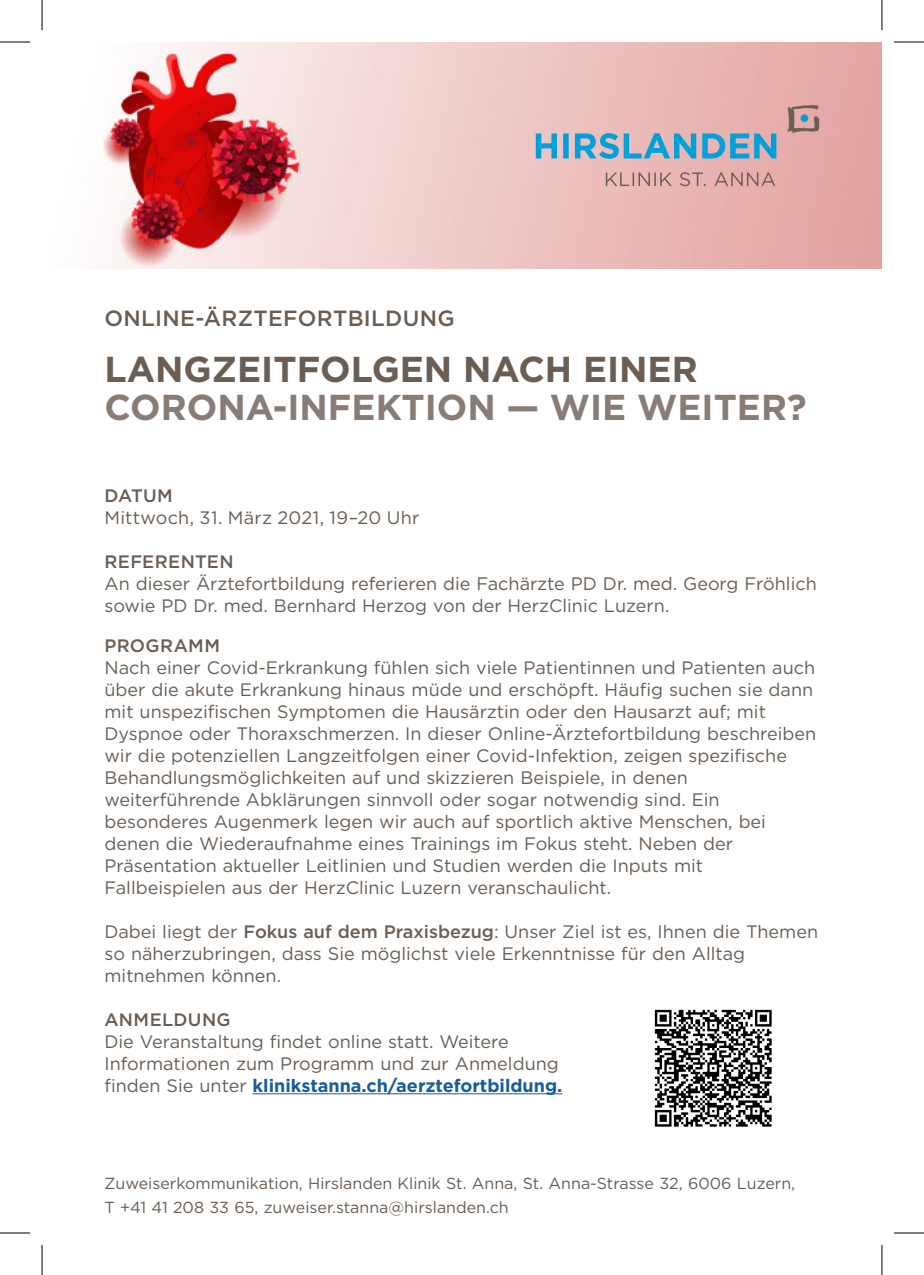
<style>
.page{position:relative;width:924px;height:1275px;background:#fff}
.page>*{position:absolute;margin:0;border:0;box-sizing:border-box;transform-origin:0 0}
.t1{font:700 36px/38px "Gotham";color:#887d76}
.t2{font:500 22px "Gotham";letter-spacing:.015em;color:#695d54}
.Text{font:18px/22px "Gotham";color:#695d54}
.Text-2{font:700 18px "Gotham";color:#175d9e}
.Lauftext{font:18px/22px "Gotham";letter-spacing:.015em;color:#695d54}
.Lauftext-2{font:500 18px "Gotham";letter-spacing:.02em;color:#695d54}
.Text-3{font:16px "Gotham";color:#695d54}
.s1{color:#695d54}
.s2{font-weight:500}
.s3{font-weight:400;color:#695d54}
</style>
<div class="page">
<img style="left:102px;top:42px;width:779px;height:227px">
<svg style="left:787px;top:105px;width:32px;height:29px"></svg>
<div style="left:800px;top:114px;width:7px;height:8px;background:#00a0da;border-radius:50%"></div>
<svg style="left:535px;top:133px;width:241px;height:26px;background:#79adc7"></svg>
<svg style="left:605px;top:172px;width:169px;height:14px;background:#cba09c"></svg>
<hr style="left:252px;top:1093px;width:310px;height:1px;background:#175d9e">
<img style="left:654px;top:1009px;width:118px;height:118px">
<hr style="left:0;top:42px;width:30px;height:1px;background:#000">
<hr style="left:893px;top:42px;width:30px;height:1px;background:#000">
<hr style="left:0;top:1232px;width:30px;height:1px;background:#000">
<hr style="left:893px;top:1232px;width:30px;height:1px;background:#000">
<hr style="left:42px;top:0;width:1px;height:30px;background:#000">
<hr style="left:42px;top:1245px;width:1px;height:30px;background:#000">
<hr style="left:881px;top:0;width:1px;height:30px;background:#000">
<hr style="left:881px;top:1245px;width:1px;height:30px;background:#000">
<p class="t2" style="left:104px;top:304px;width:351px">ONLINE-ÄRZTEFORTBILDUNG</p>
<p class="t1" style="left:104px;top:350px;width:703px"><span class="s1">LANGZEITFOLGEN NACH EINER<br></span>CORONA-INFEKTION — WIE WEITER?</p>
<p class="Lauftext" style="left:104px;top:484px;width:316px"><span class="s2">DATUM<br></span>Mittwoch, 31. März 2021, 19–20 Uhr</p>
<p class="Lauftext-2" style="left:104px;top:549px;width:130px">REFERENTEN</p>
<p class="Text" style="left:104px;top:572px;width:713px">An dieser Ärztefortbildung referieren die Fachärzte PD Dr. med. Georg Fröhlich sowie PD Dr. med. Bernhard Herzog von der HerzClinic Luzern.</p>
<p class="Lauftext-2" style="left:104px;top:633px;width:117px">PROGRAMM</p>
<p class="Text" style="left:104px;top:656px;width:713px">Nach einer Covid-Erkrankung fühlen sich viele Patientinnen und Patienten auch über die akute Erkrankung hinaus müde und erschöpft. Häufig suchen sie dann mit unspezifischen Symptomen die Hausärztin oder den Hausarzt auf; mit Dyspnoe oder Thoraxschmerzen. In dieser Online-Ärztefortbildung beschreiben wir die potenziellen Langzeitfolgen einer Covid-Infektion, zeigen spezifische Behandlungsmöglichkeiten auf und skizzieren Beispiele, in denen weiterführende Abklärungen sinnvoll oder sogar notwendig sind. Ein besonderes Augenmerk legen wir auch auf sportlich aktive Menschen, bei denen die Wiederaufnahme eines Trainings im Fokus steht. Neben der Präsentation aktueller Leitlinien und Studien werden die Inputs mit Fallbeispielen aus der HerzClinic Luzern veranschaulicht.</p>
<p class="Text" style="left:104px;top:920px;width:714px">Dabei liegt der <span class="s2">Fokus auf dem Praxisbezug</span>: Unser Ziel ist es, Ihnen die Themen so näherzubringen, dass Sie möglichst viele Erkenntnisse für den Alltag mitnehmen können.</p>
<p class="Lauftext-2" style="left:104px;top:1007px;width:128px">ANMELDUNG</p>
<p class="Text" style="left:104px;top:1030px;width:405px">Die Veranstaltung findet online statt. Weitere</p>
<p class="Text" style="left:104px;top:1052px;width:455px">Informationen zum Programm und zur Anmeldung</p>
<p class="Text-2" style="left:104px;top:1073px;width:459px"><span class="s3">finden Sie unter</span> klinikstanna.ch/aerztefortbildung.</p>
<p class="Text-3" style="left:104px;top:1173px;width:691px">Zuweiserkommunikation, Hirslanden Klinik St. Anna, St. Anna-Strasse 32, 6006 Luzern,</p>
<p class="Text-3" style="left:104px;top:1197px;width:405px">T +41 41 208 33 65, zuweiser.stanna@hirslanden.ch</p>
</div>
